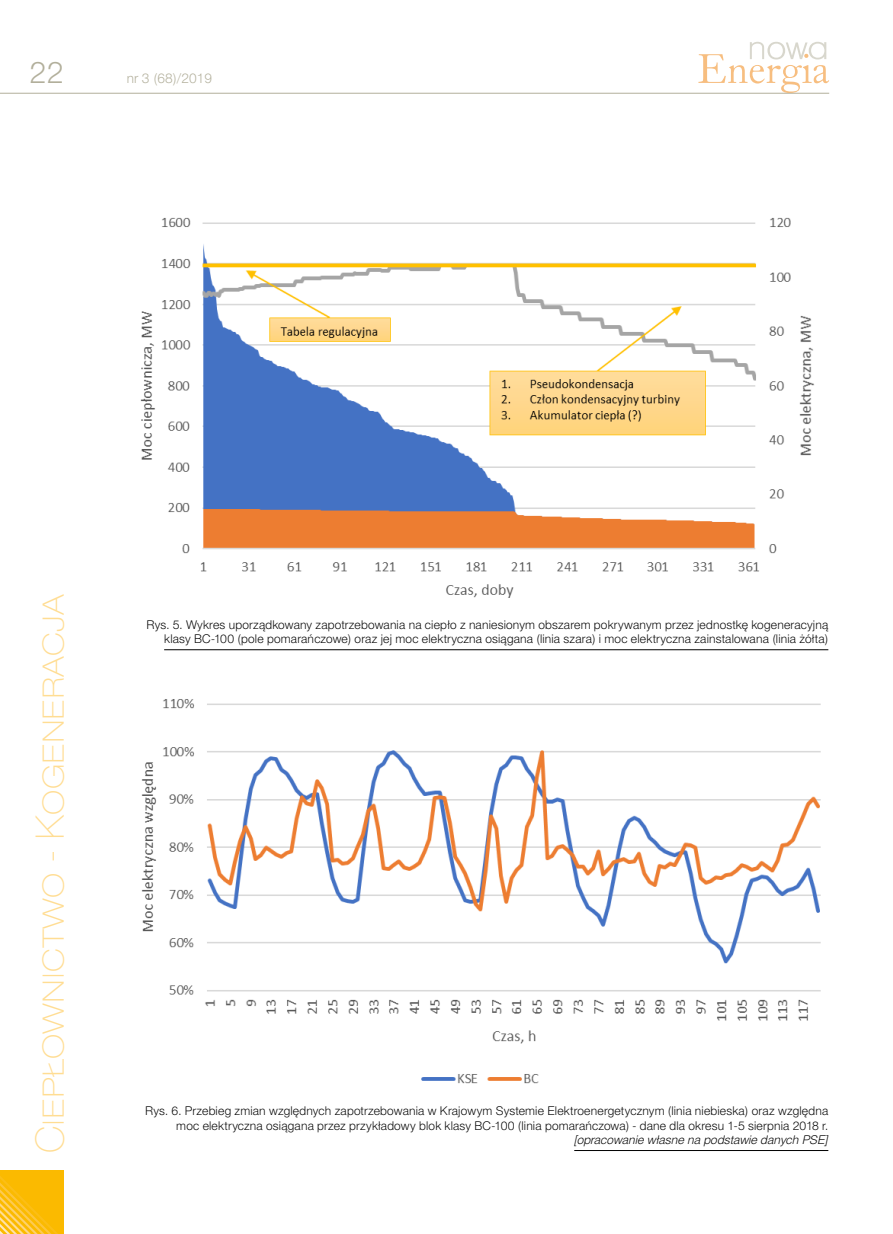
<style>
.page{position:relative;width:893px;height:1234px;background:#fff}
.page>*{position:absolute;margin:0;border:0;box-sizing:border-box;transform-origin:0 0}
.t1{font:39px "Switzer EFN Thin";color:#ffdd93}
.t2{font:30px "Switzer EFN Light";color:#b2af9b}
.t3{font:13.5px "Switzer EFN Light";color:#b2af9b}
.t4{font:12px/14.4px "Switzer EFN Light";letter-spacing:.01em;color:#000;text-align:right}
.t5{font:italic 12px "Switzer EFN Light";letter-spacing:.01em;color:#000}
</style>
<div class="page">
<hr style="left:0;top:93px;width:829px;height:1px;background:#b2af9b">
<svg style="left:698px;top:42px;width:131px;height:51px"></svg>
<svg style="left:0;top:1170px;width:64px;height:63px;background:#fbbd10"></svg>
<img style="left:140px;top:217px;width:674px;height:381px">
<hr style="left:164px;top:649px;width:664px;height:1px;background:#000">
<hr style="left:574px;top:1149px;width:254px;height:1px;background:#000">
<img style="left:141px;top:699px;width:680px;height:385px">
<h2 class="t2" style="left:30px;top:55px;width:36px">22</h2>
<p class="t3" style="left:127px;top:70px;width:87px">nr 3 (68)/2019</p>
<h1 class="t1" style="left:28px;top:1152px;width:560px;rotate:-90deg">Ciepłownictwo - Kogeneracja</h1>
<p class="t4" style="left:146px;top:617px;width:683px">Rys. 5. Wykres uporządkowany zapotrzebowania na ciepło z naniesionym obszarem pokrywanym przez jednostkę kogeneracyjną klasy BC-100 (pole pomarańczowe) oraz jej moc elektryczna osiągana (linia szara) i moc elektryczna zainstalowana (linia żółta)</p>
<p class="t4" style="left:145px;top:1103px;width:685px">Rys. 6. Przebieg zmian względnych zapotrzebowania w Krajowym Systemie Elektroenergetycznym (linia niebieska) oraz względna moc elektryczna osiągana przez przykładowy blok klasy BC-100 (linia pomarańczowa) - dane dla okresu 1-5 sierpnia 2018 r.</p>
<p class="t5" style="left:574px;top:1132px;width:256px">[opracowanie własne na podstawie danych PSE]</p>
</div>
